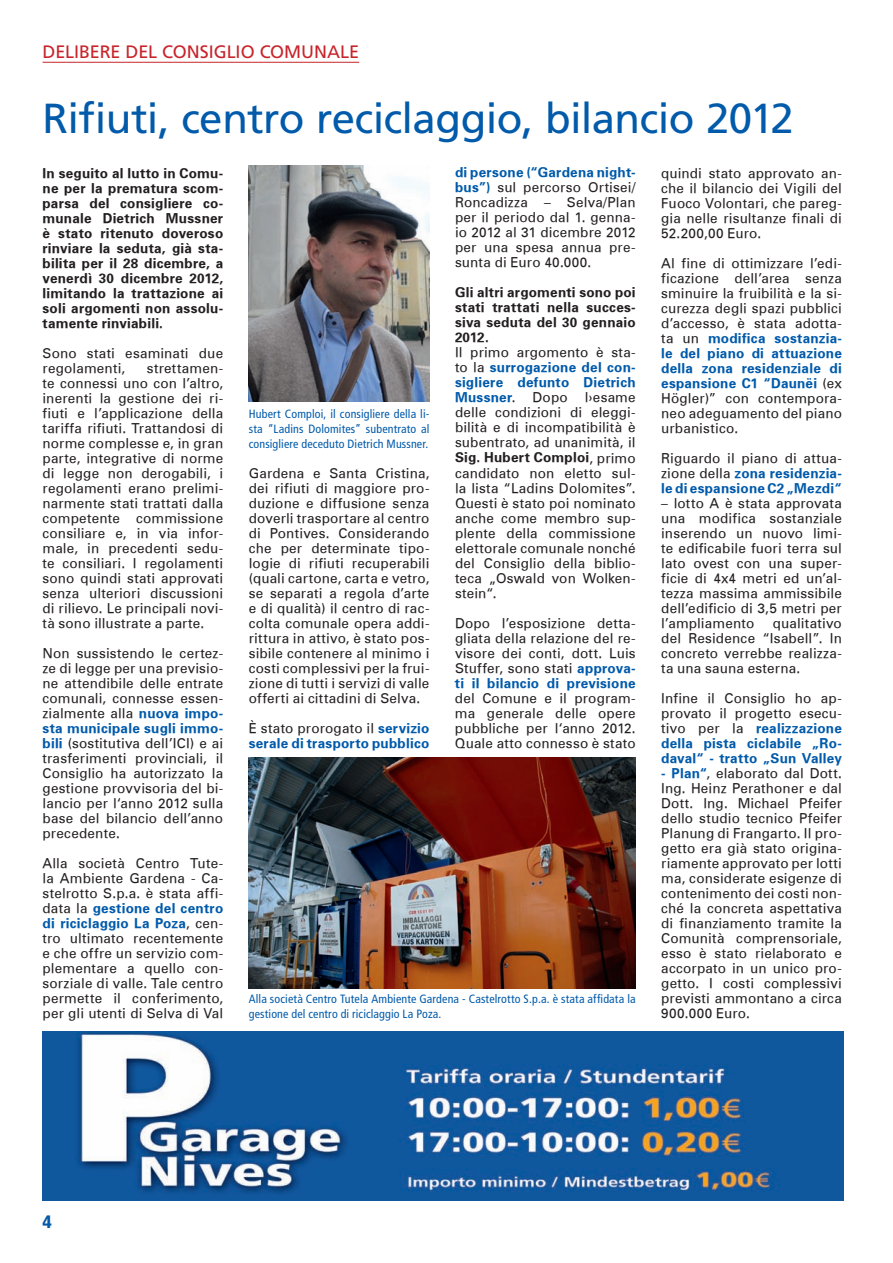
<style>
.page{position:relative;width:893px;height:1263px;background:#fff}
.page>*{position:absolute;margin:0;border:0;box-sizing:border-box;transform-origin:0 0}
.Titel_18{font:42px "Frutiger";letter-spacing:-.015em;color:#015aaa}
.Occhiello{font:18px "Frutiger";letter-spacing:-.005em;color:#c8242b}
.t1{font:900 condensed 18px "Frutiger";color:#015aaa}
.Text_ital_ladin{font:13.5px/15px "Univers LAD";letter-spacing:.01em;color:#231f20;text-align:justify}
.Text_ital_ladin-2{font:13.5px/15px "Univers LAD Bold";letter-spacing:.015em;color:#231f20;text-align:justify}
.Text_ital_ladin-3{font:13.5px/15px "Univers LAD Bold";letter-spacing:.02em;color:#015aaa;text-align:justify}
.Bildlegende{font:condensed 12px/15px "Frutiger";letter-spacing:.01em;color:#015aaa;text-align:justify}
.s1{font-family:"Univers LAD Bold";color:#015aaa}
.s2{font-family:"Univers LAD";color:#231f20}
.s3{font-family:"Univers LAD Bold"}
</style>
<div class="page">
<img style="left:249px;top:166px;width:180px;height:236px">
<hr style="left:43px;top:62px;width:316px;height:1px;background:#c8242b">
<img style="left:249px;top:757px;width:387px;height:232px">
<img style="left:43px;top:1031px;width:800px;height:169px">
<p class="Occhiello" style="left:43px;top:41px;width:318px">DELIBERE DEL CONSIGLIO COMUNALE</p>
<p class="Titel_18" style="left:43px;top:93px;width:753px">Rifiuti, centro reciclaggio, bilancio 2012</p>
<p class="Text_ital_ladin-2" style="left:43px;top:165px;width:182px">In seguito al lutto in Comu&shy;ne per la prematura scom&shy;parsa del consigliere co&shy;munale Dietrich Mussner è stato ritenuto doveroso rinviare la seduta, già sta&shy;bilita per il 28 dicembre, a venerdì 30 dicembre 2012, limitando la trattazione ai soli argomenti non assolu&shy;tamente rinviabili.</p>
<p class="Text_ital_ladin" style="left:43px;top:345px;width:182px">Sono stati esaminati due regolamenti,</p>
<p class="Text_ital_ladin" style="left:455px;top:165px;width:182px"><span class="s1">di persone (“Gardena night&shy;bus”)</span> sul percorso Ortisei/ Roncadizza – Selva/Plan per il periodo dal 1. genna&shy;io 2012 al 31 dicembre 2012 per una spesa annua pre&shy;sunta di Euro 40.000.</p>
<p class="Text_ital_ladin-2" style="left:455px;top:285px;width:182px">Gli altri argomenti sono poi stati trattati nella succes&shy;siva seduta del 30 gennaio 2012.</p>
<p class="Text_ital_ladin-3" style="left:455px;top:345px;width:182px"><span class="s2">Il primo argomento è sta&shy;to la</span> surrogazione del con&shy;sigliere defunto Dietrich Mussner<span class="s2">.</span></p>
<p class="Text_ital_ladin" style="left:661px;top:165px;width:182px">quindi stato approvato an&shy;che il bilancio dei Vigili del Fuoco Volontari, che pareg&shy;gia nelle risultanze finali di 52.200,00 Euro.</p>
<p class="Text_ital_ladin" style="left:661px;top:255px;width:182px">Al fine di ottimizzare l’edi&shy;ficazione dell’area senza sminuire la fruibilità e la si&shy;curezza degli spazi pubblici d’accesso, è stata adotta&shy;ta un <span class="s1">modifica sostanzia&shy;le del piano di attuazione della zona residenziale di espansione C1 “Daunëi</span> (ex Högler)” con contempora&shy;neo adeguamento del piano urbanistico.</p>
<p class="Text_ital_ladin-3" style="left:661px;top:450px;width:182px"><span class="s2">Riguardo il piano di attua&shy;zione della</span> zona residenzia&shy;le di espansione C2 „Mezdi“</p>
<p class="Text_ital_ladin" style="left:661px;top:495px;width:182px">– lotto A è stata approvata una modifica sostanziale inserendo un nuovo limi&shy;te edificabile fuori terra sul lato ovest con una super&shy;ficie di 4x4 metri ed un’al&shy;tezza massima ammissibile dell’edificio di 3,5 metri per l’ampliamento</p>
<p class="Text_ital_ladin" style="left:43px;top:360px;width:182px;text-indent:104px">strettamen&shy;te connessi uno con l’altro, inerenti la gestione dei ri&shy;fiuti e l’applicazione della tariffa rifiuti. Trattandosi di norme complesse e, in gran parte, integrative di norme di legge non derogabili, i regolamenti erano prelimi&shy;narmente stati trattati dalla competente commissione consiliare e, in via infor&shy;male, in precedenti sedu&shy;te consiliari. I regolamenti sono quindi stati approvati senza ulteriori discussioni di rilievo. Le principali novi&shy;tà sono illustrate a parte.</p>
<p class="Text_ital_ladin" style="left:43px;top:645px;width:182px">Non sussistendo le certez&shy;ze di legge per una previsio&shy;ne attendibile delle entrate comunali, connesse essen&shy;zialmente alla <span class="s1">nuova impo&shy;sta municipale sugli immo&shy;bili</span> (sostitutiva dell’ICI) e ai trasferimenti provinciali, il Consiglio ha autorizzato la gestione provvisoria del bi&shy;lancio per l‘anno 2012 sulla base del bilancio dell’anno precedente.</p>
<p class="Text_ital_ladin" style="left:43px;top:855px;width:182px">Alla società Centro Tute&shy;la Ambiente Gardena - Ca&shy;stelrotto S.p.a. è stata affi&shy;data la <span class="s1">gestione del centro di riciclaggio La Poza</span>, cen&shy;tro ultimato recentemente e che offre un servizio com&shy;plementare a quello con&shy;sorziale di valle. Tale centro permette il conferimento, per gli utenti di Selva di Val</p>
<p class="Text_ital_ladin" style="left:455px;top:390px;width:182px;text-indent:130px">l›esame delle condizioni di eleggi&shy;bilità e di incompatibilità è subentrato, ad unanimità, il <span class="s3">Sig. Hubert Comploi</span>, primo candidato non eletto sul&shy;la lista “Ladins Dolomites”.<br>Questi è stato poi nominato anche come membro sup&shy;plente della commissione elettorale comunale nonché del Consiglio della biblio&shy;teca „Oswald von Wolken&shy;stein“.</p>
<p class="Text_ital_ladin" style="left:455px;top:615px;width:182px">Dopo l’esposizione detta&shy;gliata della relazione del re&shy;visore dei conti, dott. Luis Stuffer, sono stati <span class="s1">approva&shy;ti il bilancio di previsione </span>del Comune e il program&shy;ma generale delle opere pubbliche per l‘anno 2012.<br>Quale atto connesso è stato</p>
<p class="Text_ital_ladin" style="left:533px;top:390px;width:37px">Dopo</p>
<p class="Bildlegende" style="left:249px;top:406px;width:182px">Hubert Comploi, il consigliere della li&shy;sta “Ladins Dolomites” subentrato al consigliere deceduto Dietrich Mussner.</p>
<p class="Text_ital_ladin" style="left:249px;top:465px;width:182px">Gardena e Santa Cristina, dei rifiuti di maggiore pro&shy;duzione e diffusione senza doverli trasportare al centro di Pontives. Considerando che per determinate tipo&shy;logie di rifiuti recuperabili (quali cartone, carta e vetro, se separati a regola d’arte e di qualità) il centro di rac&shy;colta comunale opera addi&shy;rittura in attivo, è stato pos&shy;sibile contenere al minimo i costi complessivi per la frui&shy;zione di tutti i servizi di valle offerti ai cittadini di Selva.</p>
<p class="Text_ital_ladin-3" style="left:249px;top:720px;width:182px"><span class="s2">È stato prorogato il</span> servizio serale di trasporto pubblico</p>
<p class="Text_ital_ladin" style="left:661px;top:615px;width:182px;text-indent:112px">qualitativo del Residence “Isabell”. In concreto verrebbe realizza&shy;ta una sauna esterna.</p>
<p class="Text_ital_ladin-3" style="left:661px;top:690px;width:182px"><span class="s2">Infine il Consiglio ho ap&shy;provato il progetto esecu&shy;tivo per la</span> realizzazione della pista ciclabile „Ro&shy;daval“ - tratto „Sun Valley</p>
<p class="Text_ital_ladin" style="left:661px;top:765px;width:182px"><span class="s1">- Plan“</span>, elaborato dal Dott.<br>Ing. Heinz Perathoner e dal Dott. Ing. Michael Pfeifer dello studio tecnico Pfeifer Planung di Frangarto. Il pro&shy;getto era già stato origina&shy;riamente approvato per lotti ma, considerate esigenze di contenimento dei costi non&shy;ché la concreta aspettativa di finanziamento tramite la Comunità comprensoriale, esso è stato rielaborato e accorpato in un unico pro&shy;getto. I costi complessivi previsti ammontano a circa 900.000 Euro.</p>
<p class="Bildlegende" style="left:249px;top:991px;width:388px">Alla società Centro Tutela Ambiente Gardena - Castelrotto S.p.a. è stata affidata la gestione del centro di riciclaggio La Poza.</p>
<h2 class="t1" style="left:43px;top:1210px;width:11px">4</h2>
</div>
